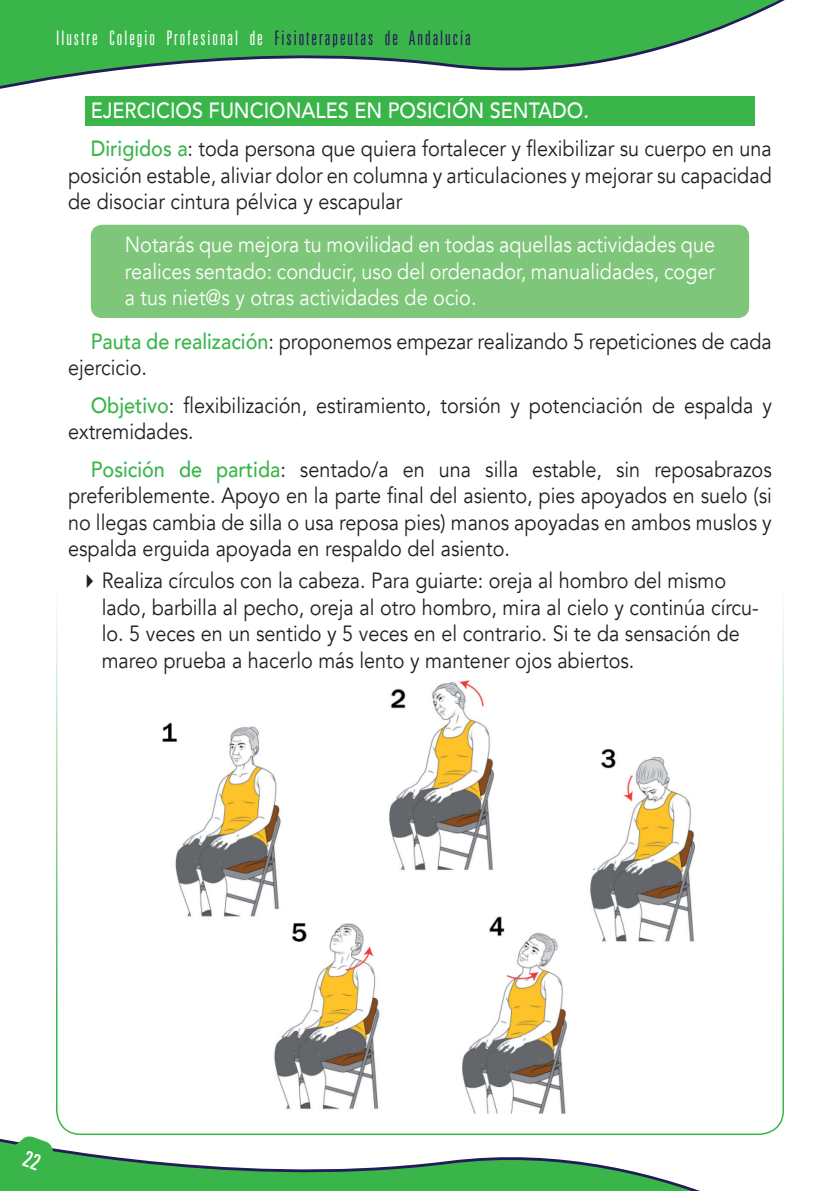
<style>
.page{position:relative;width:840px;height:1191px;background:#fff}
.page>*{position:absolute;margin:0;border:0;box-sizing:border-box;transform-origin:0 0}
.t1{font:22px/26.4px "Avenir";color:#231f20;scale:.9 1}
.t2{font:22px/26.4px "Avenir";color:#fff;text-align:justify;scale:.9 1}
.t3{font:300 ultra-condensed 20px "Univers LT Std";letter-spacing:.1em;color:#fff}
.s1{color:#231d57}
.s2{font-weight:500;color:#fff}
.s3{font-weight:500;color:#3ab54a}
</style>
<div class="page">
<svg style="left:0;top:1138px;width:700px;height:53px"></svg>
<svg style="left:0;top:0;width:785px;height:89px;fill:#3ab54a"></svg>
<div style="left:57px;top:85px;width:725px;height:1049px;background:#fff;border-radius:24px"></div>
<div style="left:85px;top:96px;width:669px;height:30px;background:#3ab54a"></div>
<div style="left:91px;top:225px;width:657px;height:93px;background:#7ec679;border-radius:11px"></div>
<img style="left:162px;top:680px;width:534px;height:433px">
<svg style="left:8px;top:1136px;width:48px;height:49px;background:#4cb95b"></svg>
<p class="t3" style="left:56px;top:28px;width:416px">Ilustre Colegio Profesional de <span class="s1">Fisioterapeutas de Andalucía</span></p>
<p class="t1" style="left:91px;top:92px;width:757px;line-height:37.8px"><span class="s2">EJERCICIOS FUNCIONALES EN POSICIÓN SENTADO.<br></span><span class="s3">Dirigidos a</span>: toda persona que quiera fortalecer y flexibilizar su cuerpo en una</p>
<p class="t1" style="left:68px;top:162px;width:783px">posición estable, aliviar dolor en columna y articulaciones y mejorar su capacidad de disociar cintura pélvica y escapular</p>
<p class="t2" style="left:125px;top:232px;width:657px">Notarás que mejora tu movilidad en todas aquellas actividades que realices sentado: conducir, uso del ordenador, manualidades, coger a tus niet@s y otras actividades de ocio.</p>
<p class="t1" style="left:68px;top:328px;width:783px;text-indent:23px"><span class="s3">Pauta de realización</span>: proponemos empezar realizando 5 repeticiones de cada ejercicio.</p>
<p class="t1" style="left:68px;top:392px;width:783px;text-indent:23px"><span class="s3">Objetivo</span>: flexibilización, estiramiento, torsión y potenciación de espalda y extremidades.</p>
<p class="t1" style="left:68px;top:456px;width:783px;text-align:justify;text-indent:23px"><span class="s3">Posición de partida</span>: sentado/a en una silla estable, sin reposabrazos preferiblemente. Apoyo en la parte final del asiento, pies apoyados en suelo (si no llegas cambia de silla o usa reposa pies) manos apoyadas en ambos muslos y espalda erguida apoyada en respaldo del asiento.</p>
<p class="t1" style="left:102px;top:568px;width:731px">Realiza círculos con la cabeza. Para guiarte: oreja al hombro del mismo lado, barbilla al pecho, oreja al otro hombro, mira al cielo y continúa círcu&shy;lo. 5 veces en un sentido y 5 veces en el contrario. Si te da sensación de mareo prueba a hacerlo más lento y mantener ojos abiertos.</p>
</div>
